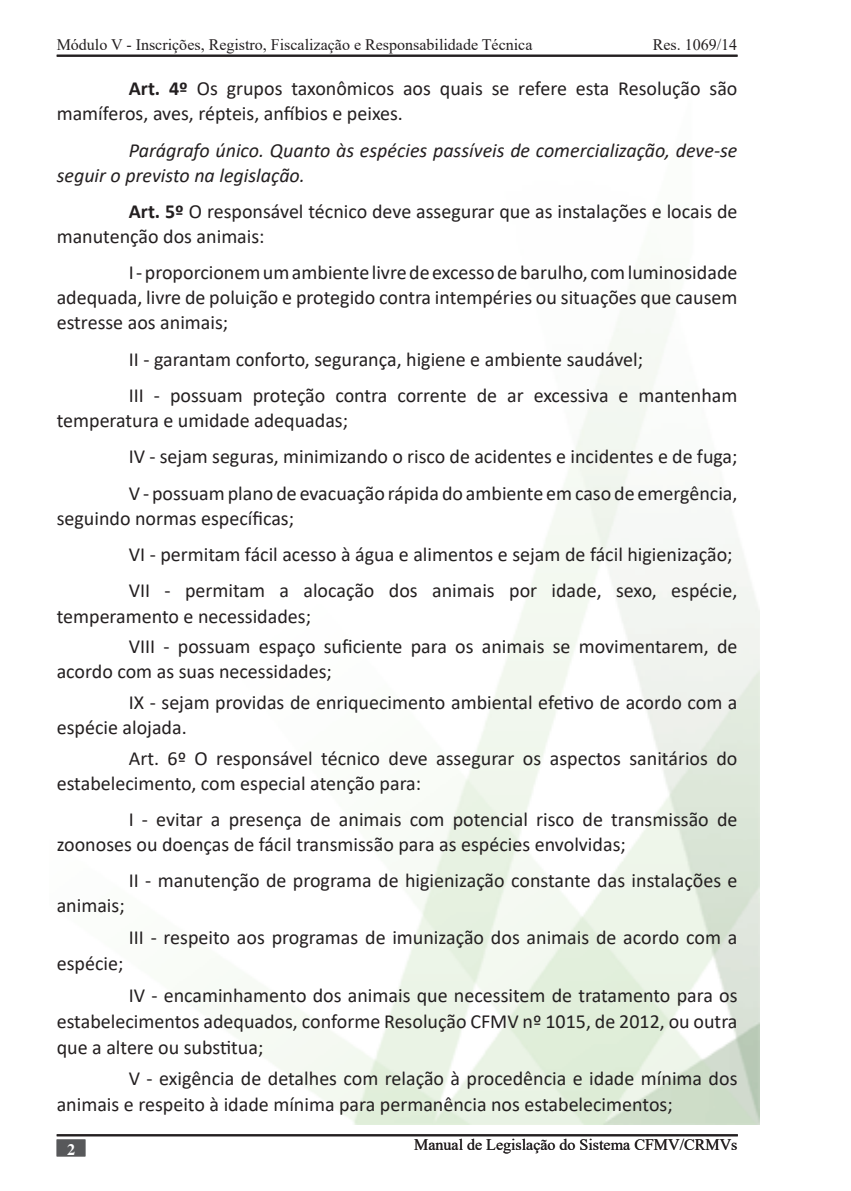
<style>
.page{position:relative;width:851px;height:1191px;background:#fff}
.page>*{position:absolute;margin:0;border:0;box-sizing:border-box;transform-origin:0 0}
.t1{font:20px/25px "Calibri";color:#231f20}
.t2{font:italic 20px/25px "Calibri";color:#231f20}
.t3{font:16px "Times New Roman";color:#231f20}
.t4{font:700 16px "Times";color:#fff}
.s1{font-weight:700}
</style>
<div class="page">
<hr style="left:57px;top:1134px;width:680px;height:2px;background:#231f20">
<hr style="left:57px;top:55px;width:680px;height:2px;background:#231f20">
<div style="left:57px;top:1139px;width:28px;height:17px;background:#57585a;border:2px solid #57585a"></div>
<p class="t3" style="left:57px;top:34px;width:477px">Módulo V - Inscrições, Registro, Fiscalização e Responsabilidade Técnica</p>
<p class="t3" style="left:652px;top:34px;width:86px">Res. 1069/14</p>
<p class="t1" style="left:57px;top:76px;width:682px;text-indent:72px"><span class="s1">Art. 4º</span> Os grupos taxonômicos aos quais se refere esta Resolução são mamíferos, aves, répteis, anfíbios e peixes.</p>
<p class="t2" style="left:57px;top:137px;width:682px;text-indent:72px">Parágrafo único. Quanto às espécies passíveis de comercialização, deve-se seguir o previsto na legislação.</p>
<p class="t1" style="left:57px;top:198px;width:682px;text-indent:72px"><span class="s1">Art. 5º</span> O responsável técnico deve assegurar que as instalações e locais de manutenção dos animais:</p>
<p class="t1" style="left:57px;top:260px;width:682px;text-align:justify;text-indent:72px">I - proporcionem um ambiente livre de excesso de barulho, com luminosidade adequada, livre de poluição e protegido contra intempéries ou situações que causem estresse aos animais;</p>
<p class="t1" style="left:129px;top:346px;width:516px">II - garantam conforto, segurança, higiene e ambiente saudável;</p>
<p class="t1" style="left:57px;top:382px;width:682px;text-indent:72px">III - possuam proteção contra corrente de ar excessiva e mantenham temperatura e umidade adequadas;</p>
<p class="t1" style="left:129px;top:444px;width:610px">IV - sejam seguras, minimizando o risco de acidentes e incidentes e de fuga;</p>
<p class="t1" style="left:57px;top:480px;width:682px;text-indent:72px">V - possuam plano de evacuação rápida do ambiente em caso de emergência, seguindo normas específicas;</p>
<p class="t1" style="left:129px;top:541px;width:605px">VI - permitam fácil acesso à água e alimentos e sejam de fácil higienização;</p>
<p class="t1" style="left:57px;top:578px;width:682px;text-indent:72px">VII - permitam a alocação dos animais por idade, sexo, espécie, temperamento e necessidades;</p>
<p class="t1" style="left:57px;top:633px;width:682px;text-indent:72px">VIII - possuam espaço suficiente para os animais se movimentarem, de acordo com as suas necessidades;</p>
<p class="t1" style="left:57px;top:689px;width:682px;text-indent:72px">IX - sejam providas de enriquecimento ambiental efetivo de acordo com a espécie alojada.</p>
<p class="t1" style="left:57px;top:745px;width:682px;text-indent:72px">Art. 6º O responsável técnico deve assegurar os aspectos sanitários do estabelecimento, com especial atenção para:</p>
<p class="t1" style="left:57px;top:806px;width:682px;text-indent:72px">I - evitar a presença de animais com potencial risco de transmissão de zoonoses ou doenças de fácil transmissão para as espécies envolvidas;</p>
<p class="t1" style="left:129px;top:867px;width:610px">II - manutenção de programa de higienização constante das instalações e</p>
<p class="t1" style="left:57px;top:892px;width:69px">animais;</p>
<p class="t1" style="left:129px;top:924px;width:610px">III - respeito aos programas de imunização dos animais de acordo com a</p>
<p class="t1" style="left:57px;top:950px;width:68px">espécie;</p>
<p class="t1" style="left:57px;top:981px;width:682px;line-height:26px;text-align:justify;text-indent:72px">IV - encaminhamento dos animais que necessitem de tratamento para os estabelecimentos adequados, conforme Resolução CFMV nº 1015, de 2012, ou outra que a altere ou substitua;</p>
<p class="t1" style="left:57px;top:1065px;width:682px;line-height:26px;text-indent:72px">V - exigência de detalhes com relação à procedência e idade mínima dos animais e respeito à idade mínima para permanência nos estabelecimentos;</p>
<p class="t4" style="left:67px;top:1139px;width:9px">2</p>
<p class="t3" style="left:414px;top:1133px;width:325px">Manual de Legislação do Sistema CFMV/CRMVs</p>
</div>
